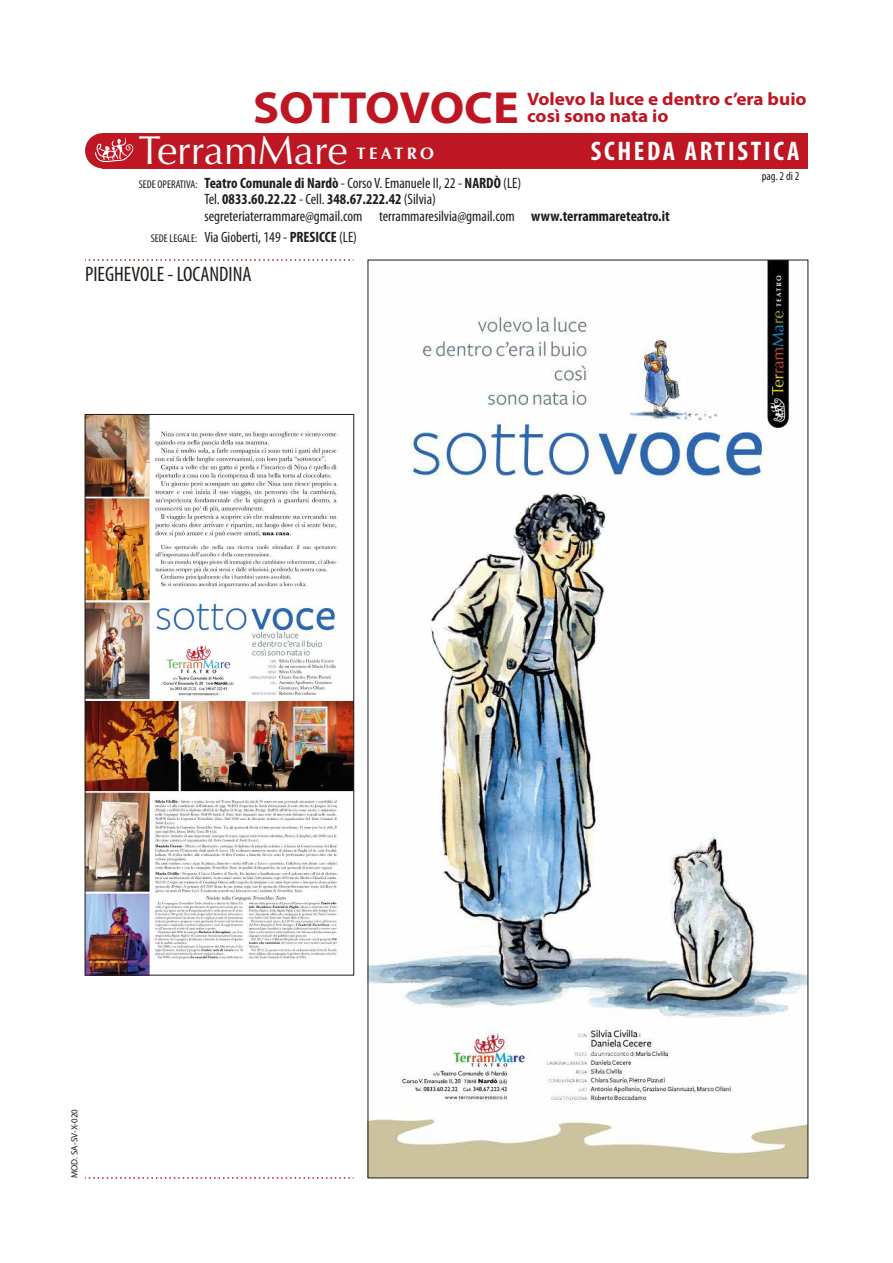
<style>
.page{position:relative;width:893px;height:1263px;background:#fff}
.page>*{position:absolute;margin:0;border:0;box-sizing:border-box;transform-origin:0 0}
.t1{font:700 45.15px "Myriad Pro";letter-spacing:-.005em;color:#be1622;scale:1.07 1}
.t2{font:40.5px "Optima";color:#fff}
.t3{font:700 condensed 27px "Myriad Pro";letter-spacing:.1em;color:#fff}
.t4{font:condensed 21px "Myriad Pro";color:#1d1d1b}
.t5{font:700 18px/16.5px "Myriad Pro";color:#be1622;scale:1.07 1}
.t6{font:700 16.65px "Optima";letter-spacing:.2em;color:#fff}
.t7{font:condensed 15px/16.5px "Myriad Pro";color:#1d1d1b}
.t8{font:condensed 12px "Myriad Pro";color:#1d1d1b}
.t9{font:9px "Myriad Pro";color:#1d1d1b}
.s1{font-size:11.25px}
.s2{font-weight:700}
</style>
<div class="page">
<svg style="left:85px;top:259px;width:269px;height:2px"></svg>
<svg style="left:85px;top:1177px;width:269px;height:2px"></svg>
<img style="left:370px;top:262px;width:436px;height:914px">
<img style="left:87px;top:416px;width:265px;height:557px">
<div style="left:85px;top:414px;width:269px;height:561px;border:1px solid #1d1d1b"></div>
<div style="left:85px;top:133px;width:35px;height:35px;background:#be1622;border-radius:50%"></div>
<div style="left:102px;top:133px;width:706px;height:35px;background:#be1622"></div>
<svg style="left:95px;top:137px;width:38px;height:25px"></svg>
<h1 class="t1" style="left:253px;top:78px;width:250px">SOTTOVOCE</h1>
<p class="t5" style="left:527px;top:91px;width:263px">Volevo la luce e dentro c’era buio così sono nata io</p>
<h2 class="t2" style="left:139px;top:127px;width:211px">TerramMare</h2>
<p class="t6" style="left:357px;top:144px;width:79px">TEATRO</p>
<h3 class="t3" style="left:591px;top:135px;width:210px">SCHEDA ARTISTICA</h3>
<p class="t8" style="left:762px;top:169px;width:39px">pag. 2 di 2</p>
<p class="t7" style="left:204px;top:174px;width:467px;text-indent:-66px"><span class="s1">SEDE OPERATIVA:</span> <span class="s2">Teatro Comunale di Nardò</span> - Corso V. Emanuele II, 22 - <span class="s2">NARDÒ</span> (LE)<br>Tel. <span class="s2">0833.60.22.22</span> - Cell. <span class="s2">348.67.222.42</span> (Silvia)<br>segreteriaterrammare@gmail.com terrammaresilvia@gmail.com <span class="s2">www.terrammareteatro.it</span></p>
<p class="t7" style="left:151px;top:228px;width:208px"><span class="s1">SEDE LEGALE:</span> Via Gioberti, 149 - <span class="s2">PRESICCE</span> (LE)</p>
<h3 class="t4" style="left:85px;top:261px;width:168px">PIEGHEVOLE - LOCANDINA</h3>
<p class="t9" style="left:69px;top:1178px;width:71px;rotate:-90deg">MOD. SA-SV-X-020</p>
</div>
